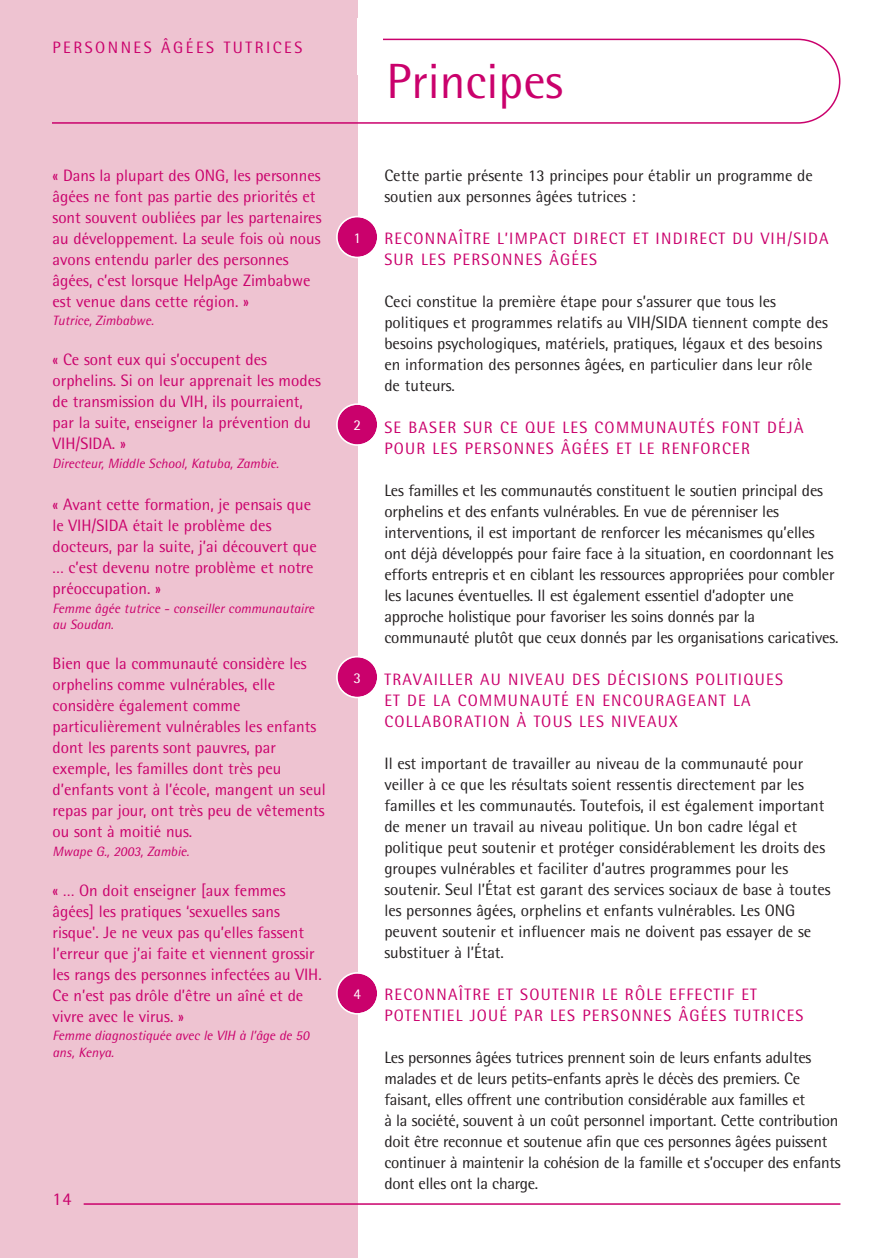
<style>
.page{position:relative;width:893px;height:1258px;background:#fff}
.page>*{position:absolute;margin:0;border:0;box-sizing:border-box;transform-origin:0 0}
.t1{font:49.5px "Agfa Rotis Semisans";color:#ca016c}
.t2{font:18px "Agfa Rotis Semisans";color:#ca016c}
.t3{font:16.5px/21px "Agfa Rotis Semisans";letter-spacing:-.01em;color:#231f20}
.t4{font:16.5px/21px "Agfa Rotis Semisans";color:#ca016c}
.t5{font:16.5px/21px "Agfa Rotis Semisans";letter-spacing:.075em;color:#ca016c}
.t6{font:16.5px "Agfa Rotis Semisans";letter-spacing:.15em;color:#ca016c}
.t7{font:15px "Agfa Rotis Semisans";color:#fff}
.t8{font:italic 13.5px/16.5px "Agfa Rotis Semisans";color:#ca016c}
</style>
<div class="page">
<div style="left:0;top:0;width:357px;height:1258px;background:#eec3d1"></div>
<svg style="left:52px;top:39px;width:788px;height:85px"></svg>
<div style="left:0;top:18px;width:357px;height:57px;background:#eec3d1"></div>
<div style="left:357px;top:18px;width:26px;height:57px;background:#fff"></div>
<hr style="left:84px;top:1203px;width:756px;height:1px;background:#ca016c">
<svg style="left:336px;top:216px;width:41px;height:42px"></svg>
<svg style="left:336px;top:403px;width:41px;height:43px"></svg>
<svg style="left:336px;top:656px;width:41px;height:42px"></svg>
<svg style="left:336px;top:972px;width:41px;height:42px"></svg>
<p class="t6" style="left:53px;top:41px;width:251px">PERSONNES ÂGÉES TUTRICES</p>
<p class="t4" style="left:53px;top:166px;width:270px">« Dans la plupart des ONG, les personnes âgées ne font pas partie des priorités et sont souvent oubliées par les partenaires au développement. La seule fois où nous avons entendu parler des personnes âgées, c’est lorsque HelpAge Zimbabwe est venue dans cette région. »</p>
<p class="t8" style="left:53px;top:314px;width:103px">Tutrice, Zimbabwe.</p>
<p class="t4" style="left:53px;top:351px;width:270px">« Ce sont eux qui s’occupent des orphelins. Si on leur apprenait les modes de transmission du VIH, ils pourraient, par la suite, enseigner la prévention du<br>VIH/SIDA. »</p>
<p class="t8" style="left:53px;top:456px;width:228px">Directeur, Middle School, Katuba, Zambie.</p>
<p class="t4" style="left:53px;top:495px;width:266px">« Avant cette formation, je pensais que le VIH/SIDA était le problème des docteurs, par la suite, j’ai découvert que … c’est devenu notre problème et notre préoccupation. »</p>
<p class="t8" style="left:53px;top:601px;width:263px">Femme âgée tutrice - conseiller communautaire au Soudan.</p>
<p class="t4" style="left:53px;top:654px;width:274px">Bien que la communauté considère les orphelins comme vulnérables, elle considère également comme particulièrement vulnérables les enfants dont les parents sont pauvres, par exemple, les familles dont très peu d’enfants vont à l’école, mangent un seul repas par jour, ont très peu de vêtements ou sont à moitié nus.</p>
<p class="t8" style="left:53px;top:844px;width:138px">Mwape G., 2003, Zambie.</p>
<p class="t4" style="left:53px;top:881px;width:271px">« … On doit enseigner [aux femmes âgées] les pratiques ‘sexuelles sans risque'. Je ne veux pas qu’elles fassent l’erreur que j’ai faite et viennent grossir les rangs des personnes infectées au VIH.<br>Ce n’est pas drôle d’être un aîné et de vivre avec le virus. »</p>
<p class="t8" style="left:53px;top:1029px;width:258px">Femme diagnostiquée avec le VIH à l’âge de 50 ans, Kenya.</p>
<p class="t2" style="left:53px;top:1192px;width:20px">14</p>
<h1 class="t1" style="left:386px;top:62px;width:178px">Principes</h1>
<p class="t7" style="left:353px;top:232px;width:9px">1</p>
<p class="t7" style="left:353px;top:420px;width:9px">2</p>
<p class="t7" style="left:353px;top:672px;width:9px">3</p>
<p class="t7" style="left:353px;top:988px;width:9px">4</p>
<p class="t3" style="left:384px;top:166px;width:430px">Cette partie présente 13 principes pour établir un programme de soutien aux personnes âgées tutrices :</p>
<p class="t5" style="left:384px;top:229px;width:446px">RECONNAÎTRE L’IMPACT DIRECT ET INDIRECT DU VIH/SIDA<br>SUR LES PERSONNES ÂGÉES</p>
<p class="t3" style="left:384px;top:292px;width:445px">Ceci constitue la première étape pour s’assurer que tous les politiques et programmes relatifs au VIH/SIDA tiennent compte des besoins psychologiques, matériels, pratiques, légaux et des besoins en information des personnes âgées, en particulier dans leur rôle de tuteurs.</p>
<p class="t5" style="left:384px;top:418px;width:420px">SE BASER SUR CE QUE LES COMMUNAUTÉS FONT DÉJÀ<br>POUR LES PERSONNES ÂGÉES ET LE RENFORCER</p>
<p class="t3" style="left:384px;top:481px;width:455px">Les familles et les communautés constituent le soutien principal des orphelins et des enfants vulnérables. En vue de pérenniser les interventions, il est important de renforcer les mécanismes qu’elles ont déjà développés pour faire face à la situation, en coordonnant les efforts entrepris et en ciblant les ressources appropriées pour combler les lacunes éventuelles. Il est également essentiel d’adopter une approche holistique pour favoriser les soins donnés par la communauté plutôt que ceux donnés par les organisations caricatives.</p>
<p class="t5" style="left:384px;top:670px;width:400px">TRAVAILLER AU NIVEAU DES DÉCISIONS POLITIQUES<br>ET DE LA COMMUNAUTÉ EN ENCOURAGEANT LA<br>COLLABORATION À TOUS LES NIVEAUX</p>
<p class="t3" style="left:384px;top:754px;width:447px">Il est important de travailler au niveau de la communauté pour veiller à ce que les résultats soient ressentis directement par les familles et les communautés. Toutefois, il est également important de mener un travail au niveau politique. Un bon cadre légal et politique peut soutenir et protéger considérablement les droits des groupes vulnérables et faciliter d’autres programmes pour les soutenir. Seul l’État est garant des services sociaux de base à toutes les personnes âgées, orphelins et enfants vulnérables. Les ONG peuvent soutenir et influencer mais ne doivent pas essayer de se substituer à l’État.</p>
<p class="t5" style="left:384px;top:985px;width:420px">RECONNAÎTRE ET SOUTENIR LE RÔLE EFFECTIF ET<br>POTENTIEL JOUÉ PAR LES PERSONNES ÂGÉES TUTRICES</p>
<p class="t3" style="left:384px;top:1048px;width:458px">Les personnes âgées tutrices prennent soin de leurs enfants adultes malades et de leurs petits-enfants après le décès des premiers. Ce faisant, elles offrent une contribution considérable aux familles et<br>à la société, souvent à un coût personnel important. Cette contribution doit être reconnue et soutenue afin que ces personnes âgées puissent continuer à maintenir la cohésion de la famille et s’occuper des enfants dont elles ont la charge.</p>
</div>
